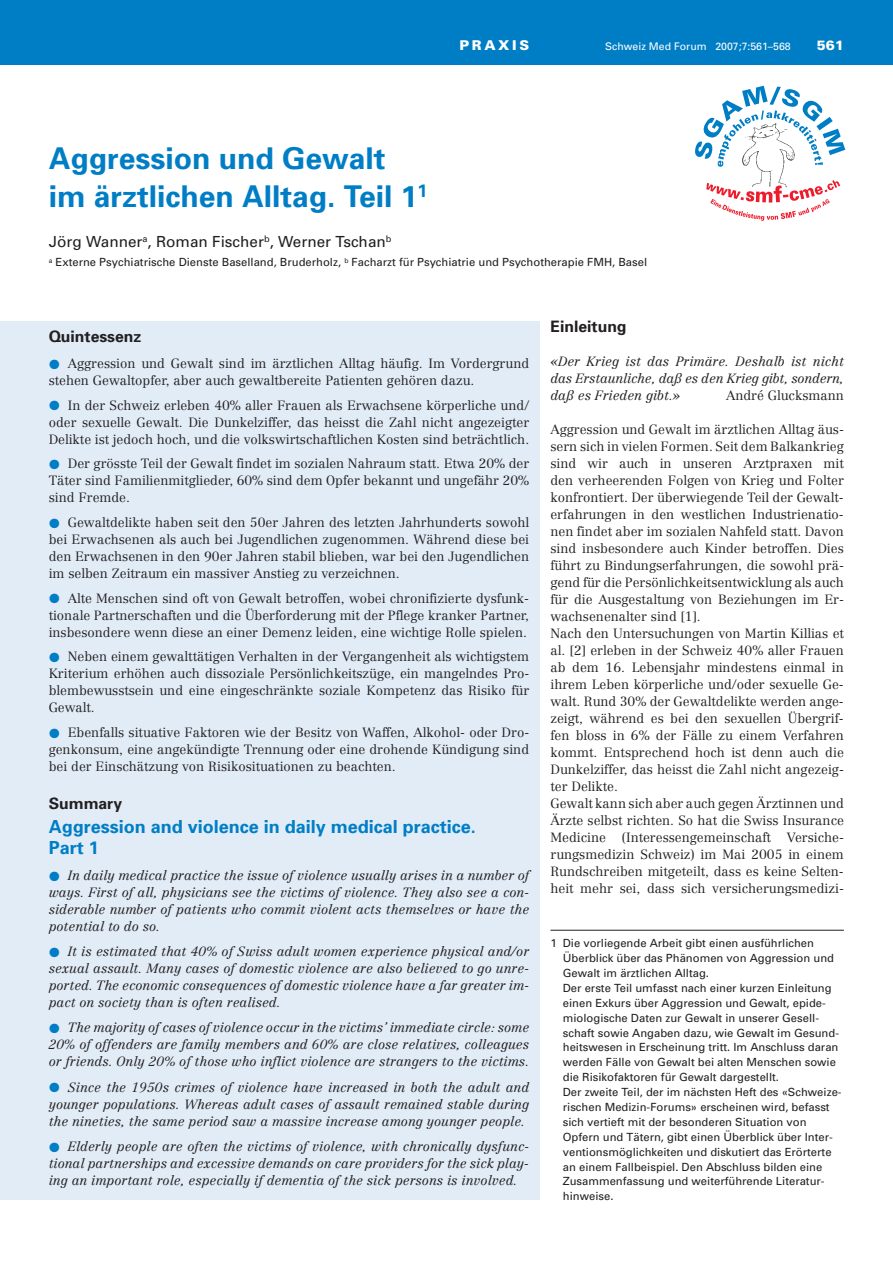
<style>
.page{position:relative;width:893px;height:1263px;background:#fff}
.page>*{position:absolute;margin:0;border:0;box-sizing:border-box;transform-origin:0 0}
.t1{font:700 30px/37.5px "Univers";color:#007ec5}
.t2{font:700 18px/21.3px "Univers";color:#007ec5}
.t3{font:700 15.75px "Univers";color:#231f20}
.t4{font:15.3px "Univers";color:#231f20}
.t5{font:900 13.5px "Univers";letter-spacing:.2em;color:#fff}
.t6{font:300 13.2px/17px "Centennial";color:#231f20;text-align:justify}
.t7{font:italic 300 13.2px/17px "Centennial";color:#231f20;text-align:justify}
.t8{font:11.25px/14.9px "Univers";color:#231f20}
.t9{font:10.5px "Univers";color:#fff}
.s1{font-family:"European Pi Three";font-weight:400;font-size:13.5px;color:#007ec5}
.s2{font-family:"European Pi Three";font-weight:400;font-style:normal;font-size:13.5px;color:#007ec5}
</style>
<div class="page">
<div style="left:0;top:0;width:893px;height:64px;background:#007ec5"></div>
<img style="left:757px;top:167px;width:27px;height:13px">
<svg style="left:695px;top:86px;width:150px;height:81px"></svg>
<svg style="left:706px;top:180px;width:134px;height:41px"></svg>
<div style="left:0;top:321px;width:540px;height:879px;background:#e1ecf7"></div>
<hr style="left:550px;top:930px;width:294px;height:1px;background:#231f20">
<p class="t5" style="left:459px;top:40px;width:71px">PRAXIS</p>
<p class="t9" style="left:605px;top:42px;width:187px">Schweiz Med Forum 2007;7:561–568</p>
<p class="t5" style="left:817px;top:40px;width:29px">561</p>
<h1 class="t1" style="left:49px;top:142px;width:380px">Aggression und Gewalt im ärztlichen Alltag. Teil 1<sup>1</sup></h1>
<p class="t4" style="left:49px;top:235px;width:344px">Jörg Wanner<sup>a</sup>, Roman Fischer<sup>b</sup>, Werner Tschan<sup>b</sup></p>
<p class="t8" style="left:49px;top:256px;width:600px"><sup>a</sup> Externe Psychiatrische Dienste Baselland, Bruderholz, <sup>b</sup> Facharzt für Psychiatrie und Psychotherapie FMH, Basel</p>
<p class="t3" style="left:49px;top:330px;width:94px">Quintessenz</p>
<p class="t6" style="left:49px;top:356px;width:482px"><span class="s1">-</span> Aggression und Gewalt sind im ärztlichen Alltag häufig. Im Vordergrund stehen Gewaltopfer, aber auch gewaltbereite Patienten gehören dazu.</p>
<p class="t6" style="left:49px;top:398px;width:482px"><span class="s1">-</span> In der Schweiz erleben 40% aller Frauen als Erwachsene körperliche und/ oder sexuelle Gewalt. Die Dunkelziffer, das heisst die Zahl nicht angezeigter Delikte ist jedoch hoch, und die volkswirtschaftlichen Kosten sind beträchtlich.</p>
<p class="t6" style="left:49px;top:456px;width:482px"><span class="s1">-</span> Der grösste Teil der Gewalt findet im sozialen Nahraum statt. Etwa 20% der Täter sind Familienmitglieder, 60% sind dem Opfer bekannt und ungefähr 20% sind Fremde.</p>
<p class="t6" style="left:49px;top:515px;width:482px"><span class="s1">-</span> Gewaltdelikte haben seit den 50er Jahren des letzten Jahrhunderts sowohl bei Erwachsenen als auch bei Jugendlichen zugenommen. Während diese bei den Erwachsenen in den 90er Jahren stabil blieben, war bei den Jugendlichen im selben Zeitraum ein massiver Anstieg zu verzeichnen.</p>
<p class="t6" style="left:49px;top:591px;width:482px"><span class="s1">-</span> Alte Menschen sind oft von Gewalt betroffen, wobei chronifizierte dysfunk&shy;tionale Partnerschaften und die Überforderung mit der Pflege kranker Partner, insbesondere wenn diese an einer Demenz leiden, eine wichtige Rolle spielen.</p>
<p class="t6" style="left:49px;top:649px;width:482px"><span class="s1">-</span> Neben einem gewalttätigen Verhalten in der Vergangenheit als wichtigstem Kriterium erhöhen auch dissoziale Persönlichkeitszüge, ein mangelndes Pro&shy;blembewusstsein und eine eingeschränkte soziale Kompetenz das Risiko für Gewalt.</p>
<p class="t6" style="left:49px;top:725px;width:482px"><span class="s1">-</span> Ebenfalls situative Faktoren wie der Besitz von Waffen, Alkohol- oder Dro&shy;genkonsum, eine angekündigte Trennung oder eine drohende Kündigung sind bei der Einschätzung von Risikosituationen zu beachten.</p>
<p class="t3" style="left:49px;top:797px;width:75px">Summary</p>
<h2 class="t2" style="left:49px;top:817px;width:429px">Aggression and violence in daily medical practice.<br>Part 1</h2>
<p class="t7" style="left:49px;top:868px;width:482px"><span class="s2">-</span> In daily medical practice the issue of violence usually arises in a number of ways. First of all, physicians see the victims of violence. They also see a con&shy;siderable number of patients who commit violent acts themselves or have the potential to do so.</p>
<p class="t7" style="left:49px;top:944px;width:482px"><span class="s2">-</span> It is estimated that 40% of Swiss adult women experience physical and/or sexual assault. Many cases of domestic violence are also believed to go unre&shy;ported. The economic consequences of domestic violence have a far greater im&shy;pact on society than is often realised.</p>
<p class="t7" style="left:49px;top:1020px;width:482px"><span class="s2">-</span> The majority of cases of violence occur in the victims’ immediate circle: some 20% of offenders are family members and 60% are close relatives, colleagues or friends. Only 20% of those who inflict violence are strangers to the victims.</p>
<p class="t7" style="left:49px;top:1079px;width:482px"><span class="s2">-</span> Since the 1950s crimes of violence have increased in both the adult and younger populations. Whereas adult cases of assault remained stable during the nineties, the same period saw a massive increase among younger people.</p>
<p class="t7" style="left:49px;top:1139px;width:482px"><span class="s2">-</span> Elderly people are often the victims of violence, with chronically dysfunc&shy;tional partnerships and excessive demands on care providers for the sick play&shy;ing an important role, especially if dementia of the sick persons is involved.</p>
<p class="t3" style="left:550px;top:321px;width:78px">Einleitung</p>
<p class="t7" style="left:550px;top:354px;width:295px">«Der Krieg ist das Primäre. Deshalb ist nicht das Erstaunliche, daß es den Krieg gibt, sondern, daß es Frieden gibt.»</p>
<p class="t6" style="left:726px;top:388px;width:119px">André Glucksmann</p>
<p class="t6" style="left:550px;top:422px;width:295px;text-align:left">Aggression und Gewalt im ärztlichen Alltag äus&shy;sern sich in vielen Formen. Seit dem Balkankrieg sind wir auch in unseren Arztpraxen mit den verheerenden Folgen von Krieg und Folter konfrontiert. Der überwiegende Teil der Gewalt&shy;erfahrungen in den westlichen Industrienatio&shy;nen findet aber im sozialen Nahfeld statt. Davon sind insbesondere auch Kinder betroffen. Dies führt zu Bindungserfahrungen, die sowohl prä&shy;gend für die Persönlichkeitsentwicklung als auch für die Ausgestaltung von Beziehungen im Er&shy;wachsenenalter sind [1].<br>Nach den Untersuchungen von Martin Killias et al. [2] erleben in der Schweiz 40% aller Frauen ab dem 16. Lebensjahr mindestens einmal in ihrem Leben körperliche und/oder sexuelle Ge&shy;walt. Rund 30% der Gewaltdelikte werden ange&shy;zeigt, während es bei den sexuellen Übergrif&shy;fen bloss in 6% der Fälle zu einem Verfahren kommt. Entsprechend hoch ist denn auch die Dunkelziffer, das heisst die Zahl nicht angezeig&shy;ter Delikte.<br>Gewalt kann sich aber auch gegen Ärztinnen und Ärzte selbst richten. So hat die Swiss Insurance Medicine (Interessengemeinschaft Versiche&shy;rungsmedizin Schweiz) im Mai 2005 in einem Rundschreiben mitgeteilt, dass es keine Selten&shy;heit mehr sei, dass sich versicherungsmedizi-</p>
<p class="t8" style="left:563px;top:937px;width:280px;text-indent:-12px">1 Die vorliegende Arbeit gibt einen ausführlichen Überblick über das Phänomen von Aggression und Gewalt im ärztlichen Alltag.<br>Der erste Teil umfasst nach einer kurzen Einleitung einen Exkurs über Aggression und Gewalt, epide&shy;miologische Daten zur Gewalt in unserer Gesell&shy;schaft sowie Angaben dazu, wie Gewalt im Gesund&shy;heitswesen in Erscheinung tritt. Im Anschluss daran werden Fälle von Gewalt bei alten Menschen sowie die Risikofaktoren für Gewalt dargestellt.<br>Der zweite Teil, der im nächsten Heft des «Schweize&shy;rischen Medizin-Forums» erscheinen wird, befasst sich vertieft mit der besonderen Situation von Opfern und Tätern, gibt einen Überblick über Inter&shy;ventionsmöglichkeiten und diskutiert das Erörterte an einem Fallbeispiel. Den Abschluss bilden eine Zusammenfassung und weiterführende Literatur&shy;hinweise.</p>
</div>
